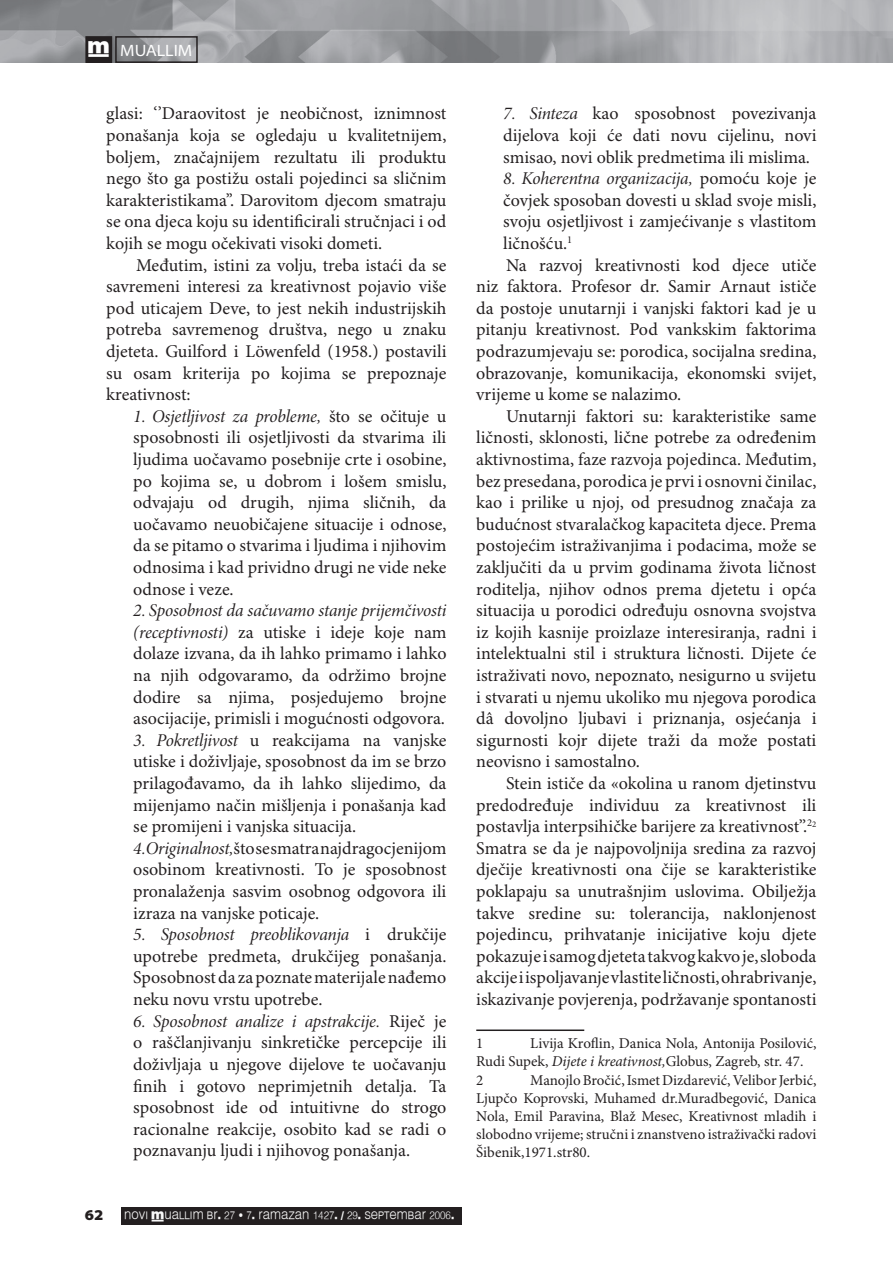
<style>
.page{position:relative;width:893px;height:1263px;background:#fff}
.page>*{position:absolute;margin:0;border:0;box-sizing:border-box;transform-origin:0 0}
.t1{font:18px/21.6px "Minion Pro";color:#231f20;text-align:justify}
.t2{font:18px "Minion Pro It Subh";letter-spacing:-.01em;color:#231f20}
.t3{font:semi-expanded 16.5px "Myriad Pro";color:#fff}
.t4{font:15px "Minion Pro";color:#231f20}
.t5{font:900 semi-expanded 15px "Myriad Pro";color:#231f20}
.t6{font:10.8px "Muallim";color:#f9f9f9;scale:.91 1}
.s1{font-family:"Muallim";font-stretch:normal}
.s2{font-family:"Minion Pro"}
.s3{font-family:"Minion Pro It Subh"}
.s4{font-style:italic}
</style>
<div class="page">
<img style="left:0;top:0;width:893px;height:62px">
<div style="left:86px;top:37px;width:25px;height:25px;background:#231f20"></div>
<div style="left:85px;top:36px;width:27px;height:27px;border:2px solid #231f20"></div>
<div style="left:115px;top:36px;width:83px;height:27px;border:2px solid #231f20"></div>
<div style="left:121px;top:1206px;width:340px;height:18px;background:#231f20"></div>
<hr style="left:476px;top:1029px;width:108px;height:2px;background:#231f20">
<p class="t3" style="left:88px;top:41px;width:106px"><span class="s1">†</span> MUALLIM</p>
<p class="t1" style="left:106px;top:104px;width:342px">glasi: ‘’Daraovitost je neobičnost, iznimnost ponašanja koja se ogledaju u kvalitetnijem, boljem, značajnijem rezultatu ili produktu nego što ga postižu ostali pojedinci sa sličnim karakteristikama’’. Darovitom djecom smatraju se ona djeca koju su identificirali stručnjaci i od kojih se mogu očekivati visoki dometi.</p>
<p class="t1" style="left:106px;top:255px;width:342px;text-indent:30px">Međutim, istini za volju, treba istaći da se savremeni interesi za kreativnost pojavio više pod uticajem Deve, to jest nekih industrijskih potreba savremenog društva, nego u znaku djeteta. Guilford i Löwenfeld (1958.) postavili su osam kriterija po kojima se prepoznaje kreativnost:</p>
<p class="t2" style="left:133px;top:405px;width:315px">1. Osjetljivost za probleme, <span class="s2">što se očituje u</span></p>
<p class="t1" style="left:133px;top:428px;width:315px">sposobnosti ili osjetljivosti da stvarima ili ljudima uočavamo posebnije crte i osobine, po kojima se, u dobrom i lošem smislu, odvajaju od drugih, njima sličnih, da uočavamo neuobičajene situacije i odnose, da se pitamo o stvarima i ljudima i njihovim odnosima i kad prividno drugi ne vide neke odnose i veze.</p>
<p class="t2" style="left:133px;top:600px;width:315px">2. Sposobnost da sačuvamo stanje prijemčivosti</p>
<p class="t1" style="left:133px;top:622px;width:315px"><span class="s3">(receptivnosti)</span> za utiske i ideje koje nam dolaze izvana, da ih lahko primamo i lahko na njih odgovaramo, da održimo brojne dodire sa njima, posjedujemo brojne asocijacije, primisli i mogućnosti odgovora.</p>
<p class="t1" style="left:133px;top:730px;width:315px"><span class="s3">3. Pokretljivost</span> u reakcijama na vanjske utiske i doživljaje, sposobnost da im se brzo prilagođavamo, da ih lahko slijedimo, da mijenjamo način mišljenja i ponašanja kad se promijeni i vanjska situacija.</p>
<p class="t1" style="left:133px;top:838px;width:315px"><span class="s3">4. Originalnost,</span> što se smatra najdragocjenijom osobinom kreativnosti. To je sposobnost pronalaženja sasvim osobnog odgovora ili izraza na vanjske poticaje.</p>
<p class="t2" style="left:133px;top:924px;width:315px">5. Sposobnost preoblikovanja <span class="s2">i drukčije</span></p>
<p class="t1" style="left:133px;top:946px;width:315px">upotrebe predmeta, drukčijeg ponašanja.<br>Sposobnost da za poznate materijale nađemo neku novu vrstu upotrebe.</p>
<p class="t2" style="left:133px;top:1010px;width:315px">6. Sposobnost analize i apstrakcije. <span class="s2">Riječ je</span></p>
<p class="t1" style="left:133px;top:1032px;width:315px">o raščlanjivanju sinkretičke percepcije ili doživljaja u njegove dijelove te uočavanju finih i gotovo neprimjetnih detalja. Ta sposobnost ide od intuitivne do strogo racionalne reakcije, osobito kad se radi o poznavanju ljudi i njihovog ponašanja.</p>
<p class="t5" style="left:85px;top:1207px;width:20px">62</p>
<p class="t6" style="left:124px;top:1208px;width:364px">NOVI †UALLIM BR. 27 • 7. RAMAZAN 1427. / 29. SEPTEMBAR 2006.</p>
<p class="t1" style="left:503px;top:104px;width:315px"><span class="s3">7. Sinteza</span> kao sposobnost povezivanja dijelova koji će dati novu cijelinu, novi smisao, novi oblik predmetima ili mislima.</p>
<p class="t2" style="left:503px;top:168px;width:315px">8. Koherentna organizacija, <span class="s2">pomoću koje je</span></p>
<p class="t1" style="left:503px;top:190px;width:315px">čovjek sposoban dovesti u sklad svoje misli,</p>
<p class="t1" style="left:503px;top:212px;width:315px">svoju osjetljivost i zamjećivanje s vlastitom</p>
<p class="t1" style="left:503px;top:233px;width:65px">ličnošću.</p>
<p class="t1" style="left:506px;top:255px;width:312px">Na razvoj kreativnosti kod djece utiče</p>
<p class="t1" style="left:476px;top:276px;width:342px">niz faktora. Profesor dr. Samir Arnaut ističe</p>
<p class="t1" style="left:476px;top:298px;width:342px">da postoje unutarnji i vanjski faktori kad je u</p>
<p class="t1" style="left:476px;top:320px;width:342px">pitanju kreativnost. Pod vankskim faktorima</p>
<p class="t1" style="left:476px;top:341px;width:342px">podrazumjevaju se: porodica, socijalna sredina,</p>
<p class="t1" style="left:476px;top:363px;width:342px">obrazovanje, komunikacija, ekonomski svijet,</p>
<p class="t1" style="left:476px;top:384px;width:206px">vrijeme u kome se nalazimo.</p>
<p class="t1" style="left:506px;top:406px;width:312px">Unutarnji faktori su: karakteristike same</p>
<p class="t1" style="left:476px;top:428px;width:342px">ličnosti, sklonosti, lične potrebe za određenim</p>
<p class="t1" style="left:476px;top:449px;width:342px">aktivnostima, faze razvoja pojedinca. Međutim,</p>
<p class="t1" style="left:476px;top:471px;width:342px">bez presedana, porodica je prvi i osnovni činilac,</p>
<p class="t1" style="left:476px;top:492px;width:342px">kao i prilike u njoj, od presudnog značaja za</p>
<p class="t1" style="left:476px;top:514px;width:342px">budućnost stvaralačkog kapaciteta djece. Prema</p>
<p class="t1" style="left:476px;top:536px;width:342px">postojećim istraživanjima i podacima, može se</p>
<p class="t1" style="left:476px;top:557px;width:342px">zaključiti da u prvim godinama života ličnost</p>
<p class="t1" style="left:476px;top:579px;width:342px">roditelja, njihov odnos prema djetetu i opća</p>
<p class="t1" style="left:476px;top:600px;width:342px">situacija u porodici određuju osnovna svojstva</p>
<p class="t1" style="left:476px;top:622px;width:342px">iz kojih kasnije proizlaze interesiranja, radni i</p>
<p class="t1" style="left:476px;top:644px;width:342px">intelektualni stil i struktura ličnosti. Dijete će</p>
<p class="t1" style="left:476px;top:665px;width:342px">istraživati novo, nepoznato, nesigurno u svijetu</p>
<p class="t1" style="left:476px;top:687px;width:342px">i stvarati u njemu ukoliko mu njegova porodica</p>
<p class="t1" style="left:476px;top:708px;width:342px">dâ dovoljno ljubavi i priznanja, osjećanja i</p>
<p class="t1" style="left:476px;top:730px;width:342px">sigurnosti kojr dijete traži da može postati</p>
<p class="t1" style="left:476px;top:752px;width:165px">neovisno i samostalno.</p>
<p class="t1" style="left:506px;top:773px;width:312px">Stein ističe da «okolina u ranom djetinstvu</p>
<p class="t1" style="left:476px;top:795px;width:342px">predodređuje individuu za kreativnost ili</p>
<p class="t1" style="left:476px;top:816px;width:342px">postavlja interpsihičke barijere za kreativnost’’. <sup>2</sup></p>
<p class="t1" style="left:476px;top:838px;width:342px">Smatra se da je najpovoljnija sredina za razvoj</p>
<p class="t1" style="left:476px;top:860px;width:342px">dječije kreativnosti ona čije se karakteristike</p>
<p class="t1" style="left:476px;top:881px;width:342px">poklapaju sa unutrašnjim uslovima. Obilježja</p>
<p class="t1" style="left:476px;top:903px;width:342px">takve sredine su: tolerancija, naklonjenost</p>
<p class="t1" style="left:476px;top:924px;width:342px">pojedincu, prihvatanje inicijative koju djete</p>
<p class="t1" style="left:476px;top:946px;width:342px">pokazuje i samog djeteta takvog kakvo je, sloboda</p>
<p class="t1" style="left:476px;top:968px;width:342px">akcije i ispoljavanje vlastite ličnosti, ohrabrivanje,</p>
<p class="t1" style="left:476px;top:989px;width:342px">iskazivanje povjerenja, podržavanje spontanosti</p>
<p class="t4" style="left:530px;top:1034px;width:288px">Livija Kroflin, Danica Nola, Antonija Posilović,</p>
<p class="t4" style="left:476px;top:1052px;width:329px">Rudi Supek, <span class="s4">Dijete i kreativnost,</span>Globus, Zagreb, str. 47.</p>
<p class="t4" style="left:530px;top:1071px;width:288px">Manojlo Bročić, Ismet Dizdarević, Velibor Jerbić,</p>
<p class="t4" style="left:476px;top:1089px;width:342px">Ljupčo Koprovski, Muhamed dr.Muradbegović, Danica</p>
<p class="t4" style="left:476px;top:1107px;width:342px">Nola, Emil Paravina, Blaž Mesec, Kreativnost mladih i</p>
<p class="t4" style="left:476px;top:1125px;width:342px">slobodno vrijeme; stručni i znanstveno istraživački radovi</p>
<p class="t4" style="left:476px;top:1143px;width:115px">Šibenik,1971.str80.</p>
</div>
